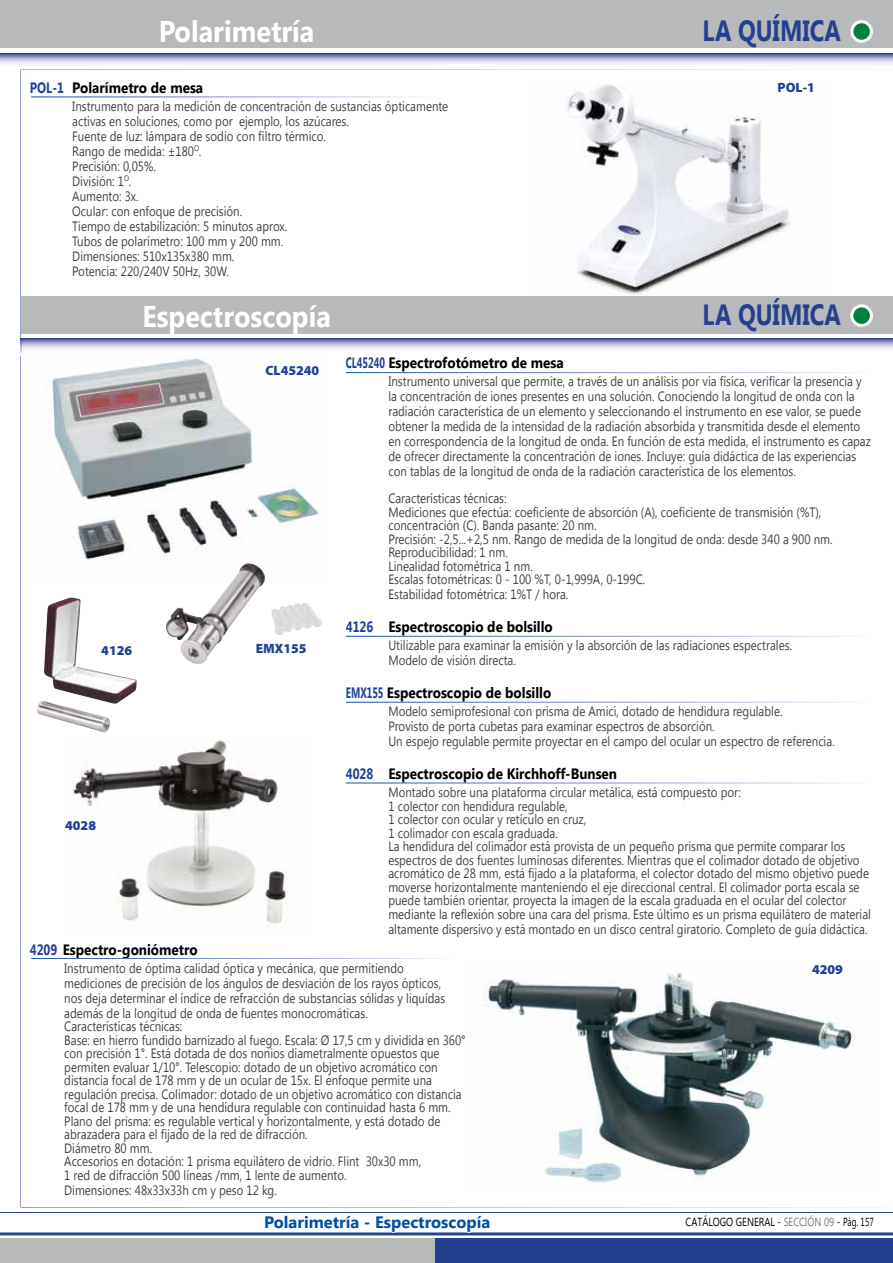
<style>
.page{position:relative;width:893px;height:1263px;background:#fff}
.page>*{position:absolute;margin:0;border:0;box-sizing:border-box;transform-origin:0 0}
.t1{font:700 30px "Segoe UI";color:#fff;scale:.9 1}
.t2{font:700 29.25px "Segoe UI";color:#25408f;scale:.8 1}
.t3{font:700 16.5px "Segoe UI";color:#034ea2}
.t4{font:700 15px "Segoe UI";color:#000;scale:.9 1}
.t5{font:13.5px/13.5px "Segoe UI";color:#414042;scale:.85 1}
.t6{font:900 13.5px "Myriad Pro";color:#21409a}
.t7{font:11.7px "Segoe UI";color:#000;scale:.8 1}
.s1{color:#21409a}
.s2{color:#77787b}
</style>
<div class="page">
<div style="left:435px;top:1238px;width:458px;height:25px;background:#25408f"></div>
<div style="left:0;top:1238px;width:435px;height:25px;background:#b7b9bb"></div>
<svg style="left:0;top:53px;width:893px;height:17px"></svg>
<hr style="left:0;top:1232px;width:893px;height:3px;background:#25408f">
<hr style="left:0;top:1212px;width:893px;height:1px;background:#25408f">
<img style="left:566px;top:84px;width:225px;height:210px">
<img style="left:46px;top:358px;width:275px;height:202px">
<img style="left:37px;top:597px;width:100px;height:135px">
<img style="left:166px;top:563px;width:156px;height:101px">
<img style="left:73px;top:740px;width:215px;height:184px">
<img style="left:483px;top:973px;width:372px;height:212px">
<div style="left:21px;top:296px;width:872px;height:37px;background:#b7b9bb"></div>
<svg style="left:22px;top:338px;width:871px;height:11px;background:#a4a8cc"></svg>
<svg style="left:21px;top:338px;width:1px;height:17px"></svg>
<svg style="left:852px;top:306px;width:19px;height:19px"></svg>
<div style="left:850px;top:304px;width:23px;height:23px;border:3px solid #fff;border-radius:50%"></div>
<div style="left:0;top:0;width:893px;height:47px;background:#b7b9bb"></div>
<svg style="left:852px;top:22px;width:19px;height:19px"></svg>
<div style="left:850px;top:20px;width:23px;height:23px;border:3px solid #fff;border-radius:50%"></div>
<svg style="left:376px;top:1232px;width:114px;height:1px"></svg>
<p class="t1" style="left:159px;top:10px;width:175px">Polarimetría</p>
<h2 class="t2" style="left:703px;top:10px;width:174px">LA QUíMICA</h2>
<p class="t4" style="left:30px;top:77px;width:194px"><span class="s1">POL-1</span> Polarímetro de mesa</p>
<p class="t5" style="left:72px;top:98px;width:444px;line-height:15px">Instrumento para la medición de concentración de sustancias ópticamente activas en soluciones, como por ejemplo, los azúcares.<br>Fuente de luz: lámpara de sodio con filtro térmico.<br>Rango de medida: ±180<sup>O</sup>.<br>Precisión: 0,05%.<br>División: 1<sup>O</sup>.<br>Aumento: 3x.<br>Ocular: con enfoque de precisión.<br>Tiempo de estabilización: 5 minutos aprox.<br>Tubos de polarímetro: 100 mm y 200 mm.<br>Dimensiones: 510x135x380 mm.<br>Potencia: 220/240V 50Hz, 30W.</p>
<p class="t6" style="left:778px;top:78px;width:39px">POL-1</p>
<p class="t1" style="left:142px;top:295px;width:211px">Espectroscopía</p>
<p class="t6" style="left:265px;top:361px;width:55px">CL45240</p>
<p class="t6" style="left:101px;top:641px;width:32px">4126</p>
<p class="t6" style="left:256px;top:639px;width:52px">EMX155</p>
<p class="t6" style="left:65px;top:817px;width:32px">4028</p>
<p class="t2" style="left:703px;top:294px;width:106px">LA QUíMICA</p>
<p class="t4" style="left:346px;top:352px;width:243px"><span class="s1">CL45240</span> Espectrofotómetro de mesa</p>
<p class="t5" style="left:388px;top:373px;width:569px;line-height:15px">Instrumento universal que permite, a través de un análisis por vía física, verificar la presencia y la concentración de iones presentes en una solución. Conociendo la longitud de onda con la radiación característica de un elemento y seleccionando el instrumento en ese valor, se puede obtener la medida de la intensidad de la radiación absorbida y transmitida desde el elemento en correspondencia de la longitud de onda. En función de esta medida, el instrumento es capaz de ofrecer directamente la concentración de iones. Incluye: guía didáctica de las experiencias con tablas de la longitud de onda de la radiación característica de los elementos.</p>
<p class="t5" style="left:388px;top:491px;width:524px">Características técnicas:<br>Mediciones que efectúa: coeficiente de absorción (A), coeficiente de transmisión (%T), concentración (C). Banda pasante: 20 nm.<br>Precisión: -2,5...+2,5 nm. Rango de medida de la longitud de onda: desde 340 a 900 nm.<br>Reproducibilidad: 1 nm.<br>Linealidad fotométrica 1 nm.<br>Escalas fotométricas: 0 - 100 %T, 0-1,999A, 0-199C.</p>
<p class="t5" style="left:388px;top:587px;width:213px">Estabilidad fotométrica: 1%T / hora.</p>
<p class="t4" style="left:346px;top:616px;width:232px"><span class="s1">4126</span> Espectroscopio de bolsillo</p>
<p class="t5" style="left:388px;top:637px;width:476px;line-height:15px">Utilizable para examinar la emisión y la absorción de las radiaciones espectrales.<br>Modelo de visión directa.</p>
<p class="t4" style="left:346px;top:682px;width:230px"><span class="s1">EMX155</span> Espectroscopio de bolsillo</p>
<p class="t5" style="left:388px;top:703px;width:527px;line-height:15px">Modelo semiprofesional con prisma de Amici, dotado de hendidura regulable.<br>Provisto de porta cubetas para examinar espectros de absorción.<br>Un espejo regulable permite proyectar en el campo del ocular un espectro de referencia.</p>
<p class="t4" style="left:346px;top:763px;width:303px"><span class="s1">4028</span> Espectroscopio de Kirchhoff-Bunsen</p>
<p class="t5" style="left:388px;top:785px;width:569px">Montado sobre una plataforma circular metálica, está compuesto por:<br>1 colector con hendidura regulable,<br>1 colector con ocular y retículo en cruz,<br>1 colimador con escala graduada.<br>La hendidura del colimador está provista de un pequeño prisma que permite comparar los espectros de dos fuentes luminosas diferentes. Mientras que el colimador dotado de objetivo acromático de 28 mm, está fijado a la plataforma, el colector dotado del mismo objetivo puede moverse horizontalmente manteniendo el eje direccional central. El colimador porta escala se puede también orientar, proyecta la imagen de la escala graduada en el ocular del colector mediante la reflexión sobre una cara del prisma. Este último es un prisma equilátero de material</p>
<p class="t5" style="left:388px;top:921px;width:565px">altamente dispersivo y está montado en un disco central giratorio. Completo de guía didáctica.</p>
<p class="t4" style="left:30px;top:938px;width:188px"><span class="s1">4209</span> Espectro-goniómetro</p>
<p class="t5" style="left:64px;top:960px;width:450px;line-height:15px">Instrumento de óptima calidad óptica y mecánica, que permitiendo mediciones de precisión de los ángulos de desviación de los rayos ópticos, nos deja determinar el índice de refracción de substancias sólidas y liquídas además de la longitud de onda de fuentes monocromáticas.</p>
<p class="t5" style="left:64px;top:1019px;width:474px">Características técnicas:<br>Base: en hierro fundido barnizado al fuego. Escala: Ø 17,5 cm y dividida en 360° con precisión 1°. Está dotada de dos nonios diametralmente opuestos que permiten evaluar 1/10°. Telescopio: dotado de un objetivo acromático con distancia focal de 178 mm y de un ocular de 15x. El enfoque permite una regulación precisa. Colimador: dotado de un objetivo acromático con distancia focal de 178 mm y de una hendidura regulable con continuidad hasta 6 mm.<br>Plano del prisma: es regulable vertical y horizontalmente, y está dotado de abrazadera para el fijado de la red de difracción.<br>Diámetro 80 mm.<br>Accesorios en dotación: 1 prisma equilátero de vidrio. Flint 30x30 mm,<br>1 red de difracción 500 líneas /mm, 1 lente de aumento.</p>
<p class="t5" style="left:64px;top:1182px;width:252px">Dimensiones: 48x33x33h cm y peso 12 kg.</p>
<p class="t3" style="left:264px;top:1211px;width:228px">Polarimetría - Espectroscopía</p>
<p class="t6" style="left:812px;top:961px;width:32px">4209</p>
<p class="t7" style="left:686px;top:1214px;width:237px">CATÁLOGO GENERAL - <span class="s2">Sección 09</span> - Pág. 157</p>
</div>
